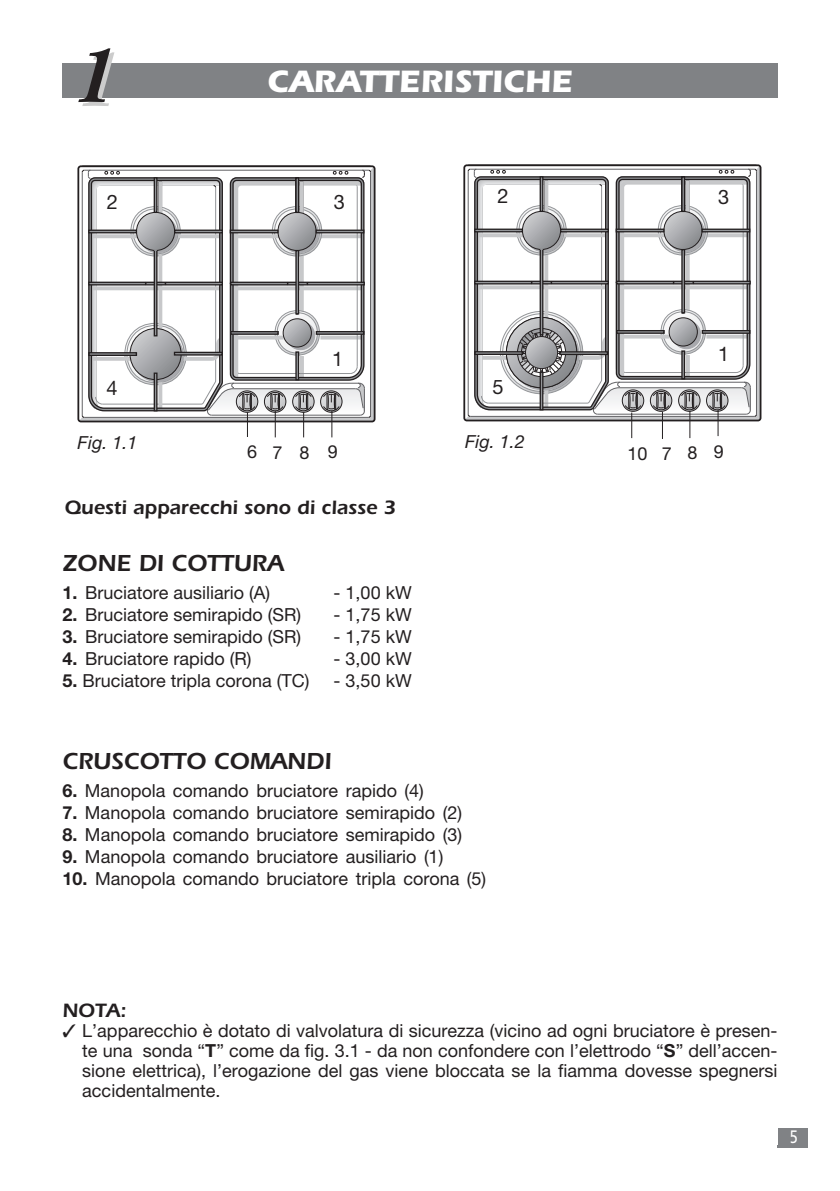
<style>
.page{position:relative;width:840px;height:1191px;background:#fff}
.page>*{position:absolute;margin:0;border:0;box-sizing:border-box;transform-origin:0 0}
.t1{font:italic 700 80px "New Baskerville";color:#231f20}
.t2{font:700 32px "Itc Eras";color:#fff}
.t3{font:600 24px "Itc Eras";color:#231f20}
.t4{font:600 20px "Itc Eras";color:#231f20}
.t5{font:20px "Helvetica Neue";color:#231f20}
.t6{font:18px/20px "Helvetica Neue";color:#231f20;text-align:justify}
.t7{font:italic 18px "Helvetica Neue";color:#231f20}
.t8{font:18px "Frutiger";color:#fff;scale:.8 1}
.s1{font-weight:700}
</style>
<div class="page">
<div style="left:777px;top:1128px;width:30px;height:20px;background:#808285"></div>
<div style="left:62px;top:64px;width:715px;height:34px;background:#808285"></div>
<div style="left:463px;top:164px;width:298px;height:257px;border:2px solid #231f20;border-radius:3px"></div>
<svg style="left:467px;top:169px;width:289px;height:270px"></svg>
<div style="left:710px;top:189px;width:25px;height:20px;background:#fff"></div>
<div style="left:710px;top:346px;width:25px;height:20px;background:#fff"></div>
<div style="left:488px;top:378px;width:19px;height:22px;background:#fff"></div>
<div style="left:463px;top:429px;width:78px;height:28px;background:#fff"></div>
<div style="left:77px;top:165px;width:298px;height:257px;border:2px solid #231f20;border-radius:3px"></div>
<svg style="left:82px;top:170px;width:289px;height:267px"></svg>
<div style="left:326px;top:194px;width:25px;height:20px;background:#fff"></div>
<div style="left:325px;top:350px;width:25px;height:20px;background:#fff"></div>
<div style="left:102px;top:378px;width:20px;height:23px;background:#fff"></div>
<div style="left:76px;top:430px;width:78px;height:28px;background:#fff"></div>
<h1 class="t1" style="left:72px;top:27px;width:41px">1</h1>
<p class="t5" style="left:107px;top:194px;width:13px">2</p>
<h2 class="t2" style="left:267px;top:70px;width:307px">CARATTERISTICHE</h2>
<p class="t5" style="left:333px;top:195px;width:13px">3</p>
<p class="t5" style="left:497px;top:189px;width:13px">2</p>
<p class="t5" style="left:717px;top:190px;width:13px">3</p>
<p class="t5" style="left:106px;top:380px;width:13px">4</p>
<p class="t7" style="left:78px;top:436px;width:61px">Fig. 1.1</p>
<p class="t5" style="left:332px;top:351px;width:13px">1</p>
<p class="t6" style="left:247px;top:443px;width:92px">6789</p>
<p class="t4" style="left:64px;top:501px;width:333px">Questi apparecchi sono di classe 3</p>
<h3 class="t3" style="left:62px;top:555px;width:223px">ZONE DI COTTURA</h3>
<p class="t6" style="left:62px;top:584px;width:209px"><span class="s1">1.</span> Bruciatore ausiliario (A)</p>
<p class="t6" style="left:333px;top:584px;width:80px">- 1,00 kW</p>
<p class="t6" style="left:62px;top:606px;width:240px"><span class="s1">2.</span> Bruciatore semirapido (SR)</p>
<p class="t6" style="left:333px;top:606px;width:80px">- 1,75 kW</p>
<p class="t6" style="left:62px;top:628px;width:240px"><span class="s1">3.</span> Bruciatore semirapido (SR)</p>
<p class="t6" style="left:333px;top:628px;width:80px">- 1,75 kW</p>
<p class="t6" style="left:62px;top:650px;width:190px"><span class="s1">4.</span> Bruciatore rapido (R)</p>
<p class="t6" style="left:333px;top:650px;width:80px">- 3,00 kW</p>
<p class="t6" style="left:62px;top:672px;width:248px"><span class="s1">5.</span> Bruciatore tripla corona (TC)</p>
<p class="t6" style="left:333px;top:672px;width:80px">- 3,50 kW</p>
<p class="t5" style="left:492px;top:380px;width:13px">5</p>
<p class="t7" style="left:465px;top:435px;width:61px">Fig. 1.2</p>
<h3 class="t3" style="left:62px;top:753px;width:270px">CRUSCOTTO COMANDI</h3>
<p class="t6" style="left:62px;top:782px;width:363px"><span class="s1">6.</span> Manopola comando bruciatore rapido (4)</p>
<p class="t6" style="left:62px;top:804px;width:401px"><span class="s1">7.</span> Manopola comando bruciatore semirapido (2)</p>
<p class="t6" style="left:62px;top:826px;width:401px"><span class="s1">8.</span> Manopola comando bruciatore semirapido (3)</p>
<p class="t6" style="left:62px;top:848px;width:382px"><span class="s1">9.</span> Manopola comando bruciatore ausiliario (1)</p>
<p class="t6" style="left:62px;top:870px;width:425px"><span class="s1">10.</span> Manopola comando bruciatore tripla corona (5)</p>
<p class="t5" style="left:717px;top:347px;width:13px">1</p>
<p class="t6" style="left:627px;top:445px;width:98px">10789</p>
<p class="t4" style="left:62px;top:1003px;width:65px">NOTA:</p>
<p class="t6" style="left:82px;top:1022px;width:696px;text-indent:-20px">✓ L’apparecchio è dotato di valvolatura di sicurezza (vicino ad ogni bruciatore è presen&shy;te una sonda “<span class="s1">T</span>” come da fig. 3.1 - da non confondere con l’elettrodo “<span class="s1">S</span>” dell’accen&shy;sione elettrica), l’erogazione del gas viene bloccata se la fiamma dovesse spegnersi accidentalmente.</p>
<p class="t8" style="left:789px;top:1129px;width:12px">5</p>
</div>
